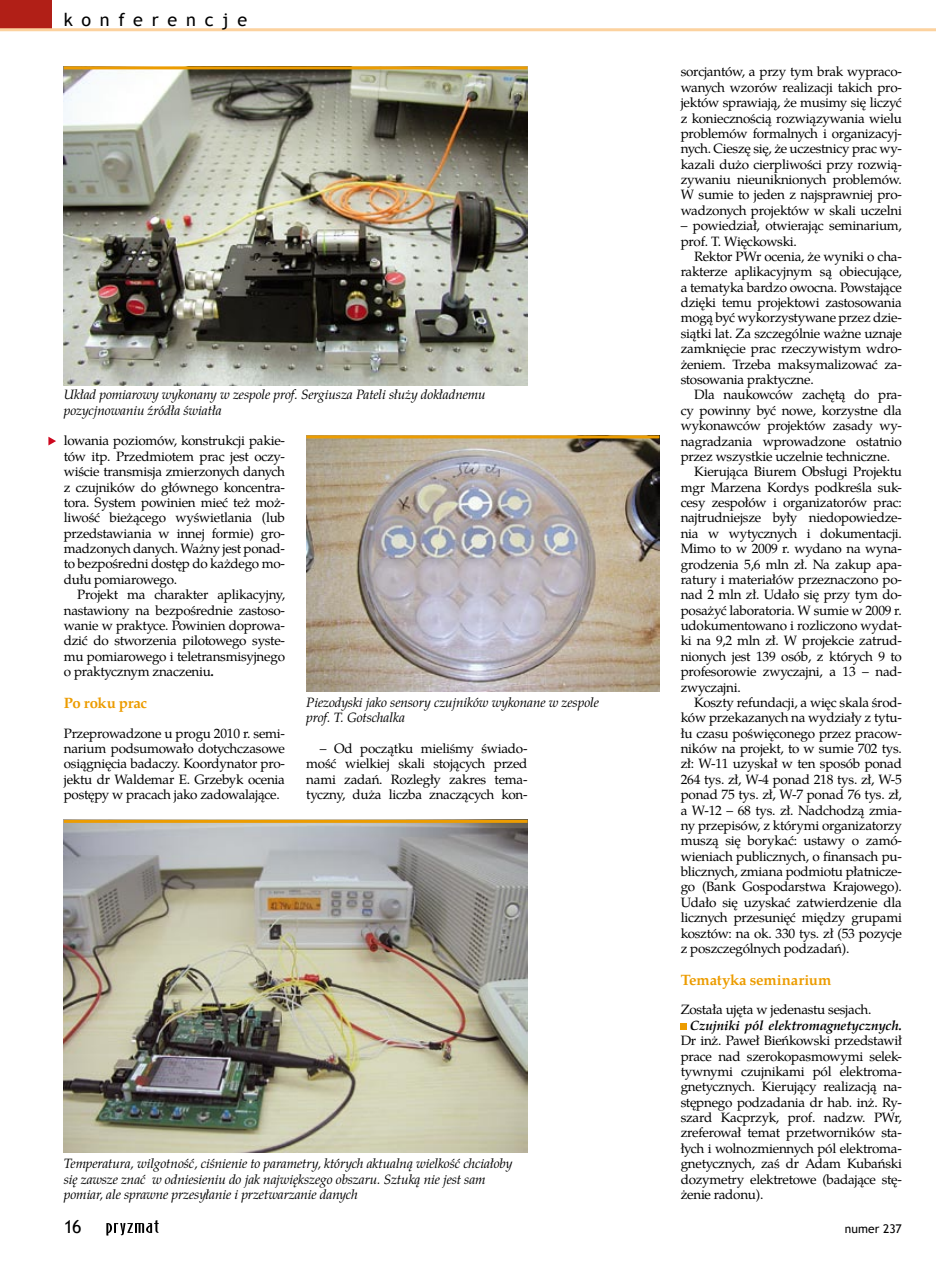
<style>
.page{position:relative;width:936px;height:1263px;background:#fff}
.page>*{position:absolute;margin:0;border:0;box-sizing:border-box;transform-origin:0 0}
.t1{font:18px "Trebuchet MS";letter-spacing:.475em;color:#000}
.t2{font:700 15px "Te X Gyre Pagella";letter-spacing:-.01em;color:#ec9c00}
.t3{font:13.5px/15.5px "Te X Gyre Pagella";letter-spacing:-.02em;color:#000;text-align:justify}
.t4{font:italic 13.5px/15.5px "Te X Gyre Pagella";letter-spacing:-.01em;color:#000}
.t5{font:italic 700 13.5px "Te X Gyre Pagella";letter-spacing:-.02em;color:#000}
.t6{font:12px "Trebuchet MS";letter-spacing:.005em;color:#000}
.s1{font-weight:700}
</style>
<div class="page">
<div style="left:680px;top:1023px;width:7px;height:7px;background:#ec9c00"></div>
<svg style="left:48px;top:437px;width:8px;height:8px"></svg>
<img style="left:64px;top:69px;width:463px;height:316px">
<img style="left:306px;top:438px;width:353px;height:253px">
<img style="left:64px;top:823px;width:463px;height:330px">
<hr style="left:64px;top:66px;width:463px;height:3px;background:#ec9c00">
<hr style="left:306px;top:435px;width:353px;height:3px;background:#ec9c00">
<hr style="left:64px;top:820px;width:463px;height:3px;background:#ec9c00">
<div style="left:0;top:0;width:51px;height:30px;background:#b11f17"></div>
<hr style="left:0;top:28px;width:935px;height:3px;background:#fcd29f">
<svg style="left:106px;top:1220px;width:53px;height:16px"></svg>
<h1 class="t1" style="left:64px;top:9px;width:185px">konferencje</h1>
<p class="t4" style="left:64px;top:386px;width:423px">Układ pomiarowy wykonany w zespole prof. Sergiusza Pateli służy dokładnemu pozycjnowaniu źródła światła</p>
<p class="t3" style="left:64px;top:432px;width:223px">lowania poziomów, konstrukcji pakie&shy;tów itp. Przedmiotem prac jest oczy&shy;wiście transmisja zmierzonych danych z czujników do głównego koncentra&shy;tora. System powinien mieć też moż&shy;liwość bieżącego wyświetlania (lub przedstawiania w innej formie) gro&shy;madzonych danych. Ważny jest ponad&shy;to bezpośredni dostęp do każdego mo&shy;dułu pomiarowego.</p>
<p class="t3" style="left:64px;top:586px;width:223px;text-indent:14px">Projekt ma charakter aplikacyjny, nastawiony na bezpośrednie zastoso&shy;wanie w praktyce. Powinien doprowa&shy;dzić do stworzenia pilotowego syste&shy;mu pomiarowego i teletransmisyjnego o praktycznym znaczeniu<span class="s1">.</span></p>
<p class="t2" style="left:64px;top:691px;width:85px">Po roku prac</p>
<p class="t3" style="left:64px;top:724px;width:223px">Przeprowadzone u progu 2010 r. semi&shy;narium podsumowało dotychczasowe osiągnięcia badaczy. Koordynator pro&shy;jektu dr Waldemar E. Grzebyk ocenia postępy w pracach jako zadowalające.</p>
<p class="t4" style="left:306px;top:694px;width:294px">Piezodyski jako sensory czujników wykonane w zespole prof. T. Gotschalka</p>
<p class="t3" style="left:306px;top:740px;width:223px;text-indent:14px">– Od początku mieliśmy świado&shy;mość wielkiej skali stojących przed nami zadań. Rozległy zakres tema&shy;tyczny, duża liczba znaczących kon-</p>
<p class="t4" style="left:64px;top:1155px;width:450px">Temperatura, wilgotność, ciśnienie to parametry, których aktualną wielkość chciałoby się zawsze znać w odniesieniu do jak największego obszaru. Sztuką nie jest sam pomiar, ale sprawne przesyłanie i przetwarzanie danych</p>
<h1 class="t1" style="left:64px;top:1216px;width:19px">16</h1>
<p class="t3" style="left:680px;top:63px;width:223px">sorcjantów, a przy tym brak wypraco&shy;wanych wzorów realizacji takich pro&shy;jektów sprawiają, że musimy się liczyć z koniecznością rozwiązywania wielu problemów formalnych i organizacyj&shy;nych. Cieszę się, że uczestnicy prac wy&shy;kazali dużo cierpliwości przy rozwią&shy;zywaniu nieuniknionych problemów.<br>W sumie to jeden z najsprawniej pro&shy;wadzonych projektów w skali uczelni</p>
<p class="t3" style="left:680px;top:217px;width:223px">– powiedział, otwierając seminarium, prof. T. Więckowski.</p>
<p class="t3" style="left:680px;top:248px;width:223px;text-indent:14px">Rektor PWr ocenia, że wyniki o cha&shy;rakterze aplikacyjnym są obiecujące, a tematyka bardzo owocna. Powstające dzięki temu projektowi zastosowania mogą być wykorzystywane przez dzie&shy;siątki lat. Za szczególnie ważne uznaje zamknięcie prac rzeczywistym wdro&shy;żeniem. Trzeba maksymalizować za&shy;stosowania praktyczne.</p>
<p class="t3" style="left:694px;top:386px;width:209px">Dla naukowców zachętą do pra-</p>
<p class="t3" style="left:680px;top:401px;width:223px">cy powinny być nowe, korzystne dla</p>
<p class="t3" style="left:680px;top:417px;width:223px">wykonawców projektów zasady wy-</p>
<p class="t3" style="left:680px;top:432px;width:223px">nagradzania wprowadzone ostatnio</p>
<p class="t3" style="left:680px;top:448px;width:211px">przez wszystkie uczelnie techniczne.</p>
<p class="t3" style="left:694px;top:463px;width:209px">Kierująca Biurem Obsługi Projektu</p>
<p class="t3" style="left:680px;top:478px;width:223px">mgr Marzena Kordys podkreśla suk-</p>
<p class="t3" style="left:680px;top:494px;width:223px">cesy zespołów i organizatorów prac:</p>
<p class="t3" style="left:680px;top:509px;width:223px">najtrudniejsze były niedopowiedze-</p>
<p class="t3" style="left:680px;top:524px;width:223px">nia w wytycznych i dokumentacji.</p>
<p class="t3" style="left:680px;top:540px;width:223px">Mimo to w 2009 r. wydano na wyna-</p>
<p class="t3" style="left:680px;top:555px;width:223px">grodzenia 5,6 mln zł. Na zakup apa-</p>
<p class="t3" style="left:680px;top:571px;width:223px">ratury i materiałów przeznaczono po-</p>
<p class="t3" style="left:680px;top:586px;width:223px">nad 2 mln zł. Udało się przy tym do-</p>
<p class="t3" style="left:680px;top:601px;width:223px">posażyć laboratoria. W sumie w 2009 r.</p>
<p class="t3" style="left:680px;top:617px;width:223px">udokumentowano i rozliczono wydat-</p>
<p class="t3" style="left:680px;top:632px;width:223px">ki na 9,2 mln zł. W projekcie zatrud-</p>
<p class="t3" style="left:680px;top:647px;width:223px">nionych jest 139 osób, z których 9 to</p>
<p class="t3" style="left:680px;top:663px;width:223px">profesorowie zwyczajni, a 13 – nad-</p>
<p class="t3" style="left:680px;top:678px;width:62px">zwyczajni.</p>
<p class="t3" style="left:694px;top:694px;width:209px">Koszty refundacji, a więc skala środ-</p>
<p class="t3" style="left:680px;top:709px;width:223px">ków przekazanych na wydziały z tytu-</p>
<p class="t3" style="left:680px;top:724px;width:223px">łu czasu poświęconego przez pracow-</p>
<p class="t3" style="left:680px;top:740px;width:223px">ników na projekt, to w sumie 702 tys.</p>
<p class="t3" style="left:680px;top:755px;width:223px">zł: W-11 uzyskał w ten sposób ponad</p>
<p class="t3" style="left:680px;top:771px;width:223px">264 tys. zł, W-4 ponad 218 tys. zł, W-5</p>
<p class="t3" style="left:680px;top:786px;width:223px">ponad 75 tys. zł, W-7 ponad 76 tys. zł,</p>
<p class="t3" style="left:680px;top:801px;width:223px">a W-12 – 68 tys. zł. Nadchodzą zmia-</p>
<p class="t3" style="left:680px;top:817px;width:223px">ny przepisów, z którymi organizatorzy</p>
<p class="t3" style="left:680px;top:832px;width:223px">muszą się borykać: ustawy o zamó-</p>
<p class="t3" style="left:680px;top:847px;width:223px">wieniach publicznych, o finansach pu-</p>
<p class="t3" style="left:680px;top:863px;width:223px">blicznych, zmiana podmiotu płatnicze-</p>
<p class="t3" style="left:680px;top:878px;width:223px">go (Bank Gospodarstwa Krajowego).</p>
<p class="t3" style="left:680px;top:894px;width:223px">Udało się uzyskać zatwierdzenie dla</p>
<p class="t3" style="left:680px;top:909px;width:223px">licznych przesunięć między grupami</p>
<p class="t3" style="left:680px;top:924px;width:223px">kosztów: na ok. 330 tys. zł (53 pozycje</p>
<p class="t3" style="left:680px;top:940px;width:170px">z poszczególnych podzadań).</p>
<p class="t2" style="left:680px;top:968px;width:152px">Tematyka seminarium</p>
<p class="t3" style="left:680px;top:1001px;width:192px">Została ujęta w jedenastu sesjach.</p>
<p class="t5" style="left:690px;top:1015px;width:213px">Czujniki pól elektromagnetycznych.</p>
<p class="t3" style="left:680px;top:1032px;width:223px">Dr inż. Paweł Bieńkowski przedstawił prace nad szerokopasmowymi selek&shy;tywnymi czujnikami pól elektroma&shy;gnetycznych. Kierujący realizacją na&shy;stępnego podzadania dr hab. inż. Ry&shy;szard Kacprzyk, prof. nadzw. PWr, zreferował temat przetworników sta&shy;łych i wolnozmiennych pól elektroma&shy;gnetycznych, zaś dr Adam Kubański dozymetry elektretowe (badające stę&shy;żenie radonu).</p>
<p class="t6" style="left:844px;top:1221px;width:58px">numer 237</p>
</div>
